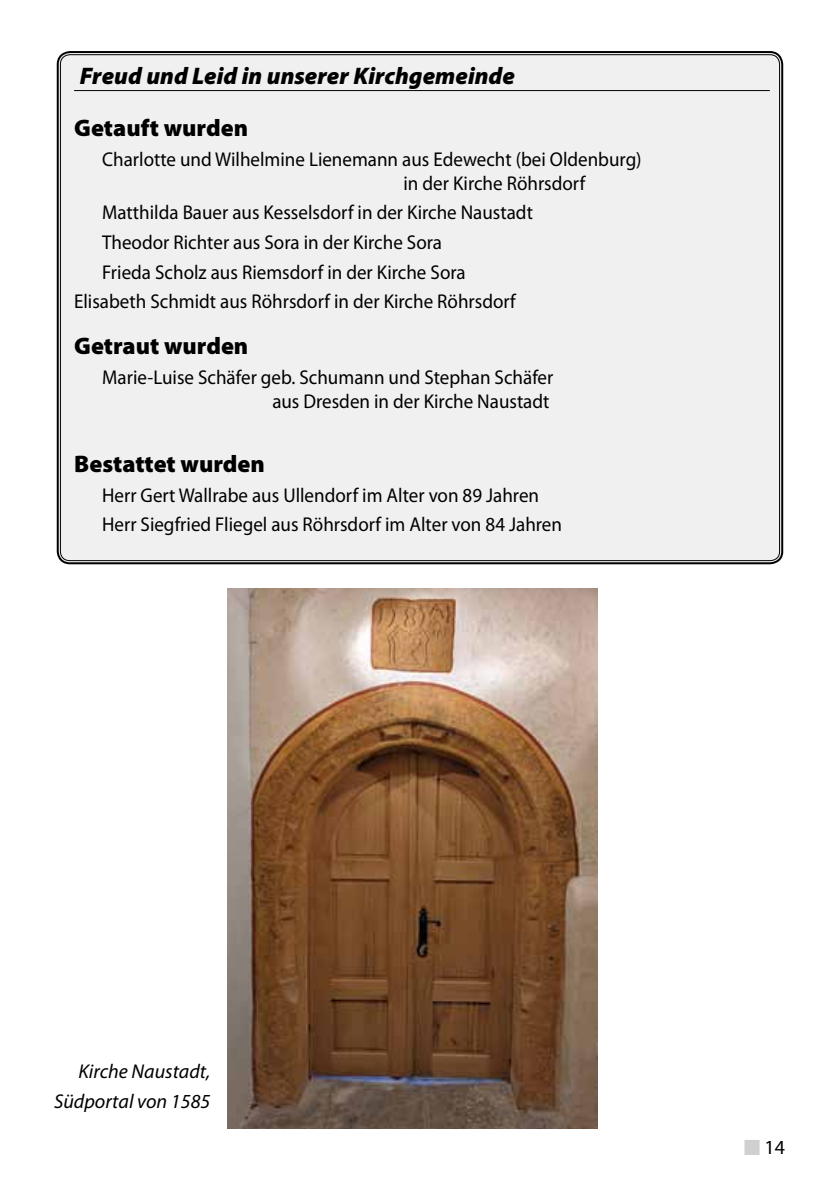
<style>
.page{position:relative;width:840px;height:1191px;background:#fff}
.page>*{position:absolute;margin:0;border:0;box-sizing:border-box;transform-origin:0 0}
.t1{font:900 24px "Myriad Pro";color:#000}
.t2{font:italic 900 24px "Myriad Pro";color:#000}
.t3{font:20px/24px "Myriad Pro";color:#000;scale:.95 1}
.t4{font:italic 20px/29.6px "Myriad Pro";color:#000;text-align:right}
.t5{font:20px "Myriad Pro";color:#000}
.s1{color:#d0d0d0}
</style>
<div class="page">
<img style="left:227px;top:588px;width:370px;height:540px">
<div style="left:59px;top:53px;width:721px;height:509px;background:#f0f0f0;border-radius:11px"></div>
<hr style="left:74px;top:90px;width:695px;height:1px;background:#000">
<p class="t2" style="left:80px;top:60px;width:436px">Freud und Leid in unserer Kirchgemeinde</p>
<p class="t1" style="left:74px;top:112px;width:175px">Getauft wurden</p>
<p class="t3" style="left:403px;top:146px;width:252px;text-indent:-301px">Charlotte und Wilhelmine Lienemann aus Edewecht (bei Oldenburg) in der Kirche Röhrsdorf</p>
<p class="t3" style="left:102px;top:200px;width:454px">Matthilda Bauer aus Kesselsdorf in der Kirche Naustadt</p>
<p class="t3" style="left:102px;top:230px;width:359px">Theodor Richter aus Sora in der Kirche Sora</p>
<p class="t3" style="left:102px;top:259px;width:384px">Frieda Scholz aus Riemsdorf in der Kirche Sora</p>
<p class="t3" style="left:74px;top:289px;width:466px">Elisabeth Schmidt aus Röhrsdorf in der Kirche Röhrsdorf</p>
<p class="t1" style="left:74px;top:330px;width:176px">Getraut wurden</p>
<p class="t3" style="left:102px;top:365px;width:476px;text-align:right">Marie-Luise Schäfer geb. Schumann und Stephan Schäfer aus Dresden in der Kirche Naustadt</p>
<p class="t1" style="left:74px;top:448px;width:192px">Bestattet wurden</p>
<p class="t3" style="left:102px;top:480px;width:485px;line-height:29.6px">Herr Gert Wallrabe aus Ullendorf im Alter von 89 Jahren<br>Herr Siegfried Fliegel aus Röhrsdorf im Alter von 84 Jahren</p>
<p class="t4" style="left:54px;top:1056px;width:158px">Kirche Naustadt,<br>Südportal von 1585</p>
<p class="t5" style="left:742px;top:1135px;width:44px"><span class="s1">■</span>14</p>
</div>
